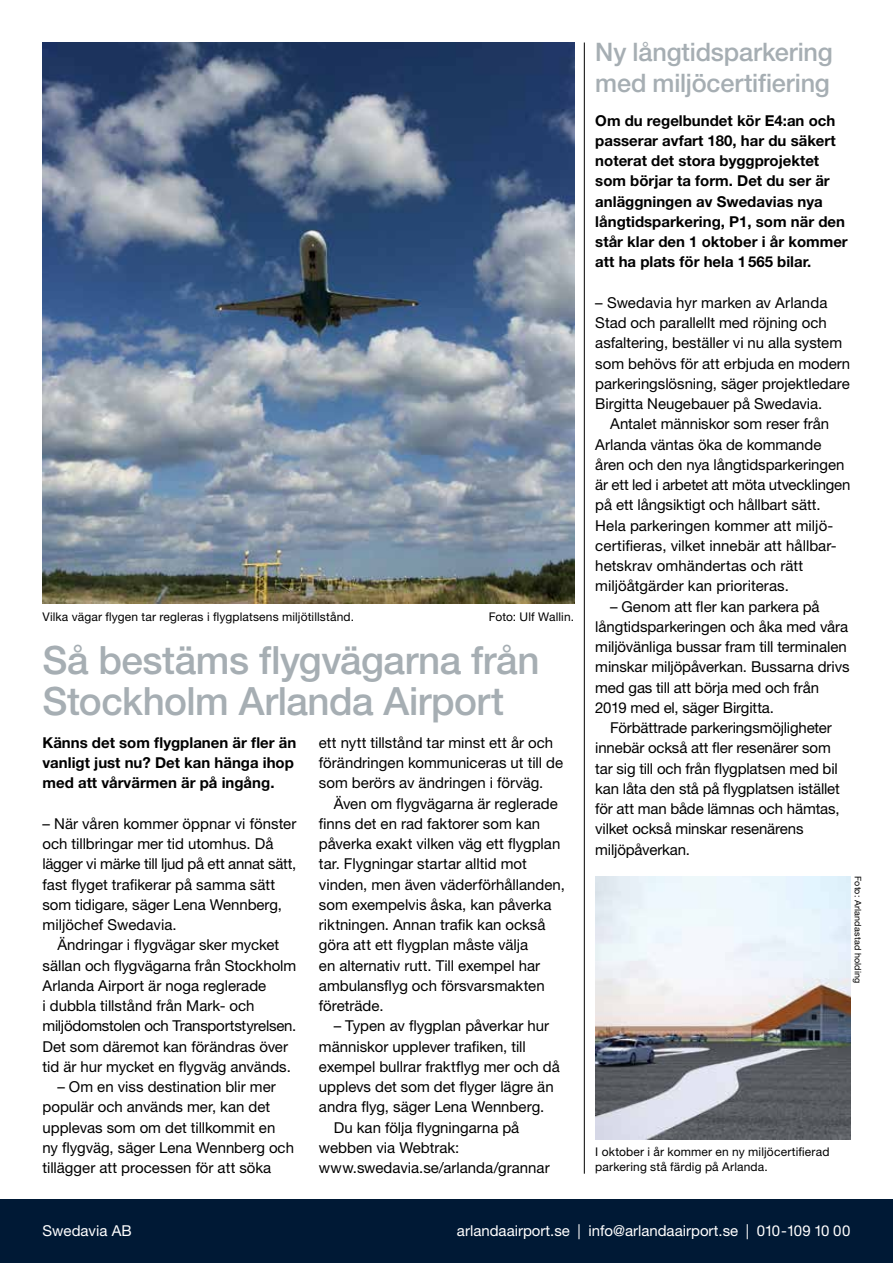
<style>
.page{position:relative;width:893px;height:1263px;background:#fff}
.page>*{position:absolute;margin:0;border:0;box-sizing:border-box;transform-origin:0 0}
.t1{font:500 39px/40.5px "Helvetica Neue LT Std";letter-spacing:-.015em;color:#a6aeb3}
.t2{font:500 25.5px/31.5px "Helvetica Neue LT Std";letter-spacing:-.01em;color:#a6aeb3}
.t3{font:15px/20.2px "Helvetica Neue LT Std";color:#000}
.t4{font:700 15px/20.2px "Helvetica Neue LT Std";color:#000}
.t5{font:15px "Helvetica Neue LT Std";color:#fff}
.t6{font:12px/15px "Helvetica Neue LT Std";letter-spacing:.01em;color:#000}
.t7{font:9px "Helvetica Neue LT Std";letter-spacing:.02em;color:#000}
</style>
<div class="page">
<div style="left:0;top:1199px;width:893px;height:64px;background:#001935"></div>
<hr style="left:584px;top:43px;width:1px;height:1131px;background:#000">
<img style="left:43px;top:43px;width:531px;height:561px">
<img style="left:595px;top:876px;width:255px;height:263px">
<p class="t6" style="left:43px;top:609px;width:313px">Vilka vägar flygen tar regleras i flygplatsens miljötillstånd.</p>
<p class="t6" style="left:489px;top:609px;width:87px">Foto: Ulf Wallin.</p>
<h1 class="t1" style="left:43px;top:640px;width:498px">Så bestäms flygvägarna från<br>Stockholm Arlanda Airport</h1>
<p class="t4" style="left:43px;top:732px;width:255px">Känns det som flygplanen är fler än vanligt just nu? Det kan hänga ihop med att vårvärmen är på ingång.</p>
<p class="t3" style="left:43px;top:813px;width:255px">– När våren kommer öppnar vi fönster och tillbringar mer tid utomhus. Då lägger vi märke till ljud på ett annat sätt, fast flyget trafikerar på samma sätt som tidigare, säger Lena Wennberg, miljöchef Swedavia.</p>
<p class="t3" style="left:43px;top:935px;width:255px;text-indent:15px">Ändringar i flygvägar sker mycket sällan och flygvägarna från Stockholm Arlanda Airport är noga reglerade<br>i dubbla tillstånd från Mark- och miljödomstolen och Transportstyrelsen.<br>Det som däremot kan förändras över tid är hur mycket en flygväg används.</p>
<p class="t3" style="left:43px;top:1076px;width:253px;text-indent:15px">– Om en viss destination blir mer populär och används mer, kan det upplevas som om det tillkommit en ny flygväg, säger Lena Wennberg och tillägger att processen för att söka</p>
<p class="t3" style="left:319px;top:732px;width:246px">ett nytt tillstånd tar minst ett år och förändringen kommuniceras ut till de som berörs av ändringen i förväg.</p>
<p class="t3" style="left:319px;top:793px;width:247px;text-indent:15px">Även om flygvägarna är reglerade finns det en rad faktorer som kan påverka exakt vilken väg ett flygplan tar. Flygningar startar alltid mot vinden, men även väderförhållanden, som exempelvis åska, kan påverka riktningen. Annan trafik kan också göra att ett flygplan måste välja<br>en alternativ rutt. Till exempel har ambulansflyg och försvarsmakten företräde.</p>
<p class="t3" style="left:334px;top:1016px;width:217px">– Typen av flygplan påverkar hur</p>
<p class="t3" style="left:319px;top:1036px;width:208px">människor upplever trafiken, till</p>
<p class="t3" style="left:319px;top:1056px;width:242px">exempel bullrar fraktflyg mer och då</p>
<p class="t3" style="left:319px;top:1076px;width:236px">upplevs det som det flyger lägre än</p>
<p class="t3" style="left:319px;top:1097px;width:227px">andra flyg, säger Lena Wennberg.</p>
<p class="t3" style="left:334px;top:1117px;width:187px">Du kan följa flygningarna på</p>
<p class="t3" style="left:319px;top:1137px;width:142px">webben via Webtrak:</p>
<p class="t3" style="left:319px;top:1157px;width:232px">www.swedavia.se/arlanda/grannar</p>
<h2 class="t2" style="left:595px;top:36px;width:239px">Ny långtidsparkering med miljöcertifiering</h2>
<p class="t4" style="left:595px;top:110px;width:254px">Om du regelbundet kör E4:an och passerar avfart 180, har du säkert noterat det stora byggprojektet som börjar ta form. Det du ser är anläggningen av Swedavias nya långtidsparkering, P1, som när den står klar den 1 oktober i år kommer att ha plats för hela 1565 bilar.</p>
<p class="t3" style="left:595px;top:292px;width:256px">– Swedavia hyr marken av Arlanda Stad och parallellt med röjning och asfaltering, beställer vi nu alla system som behövs för att erbjuda en modern parkeringslösning, säger projektledare Birgitta Neugebauer på Swedavia.</p>
<p class="t3" style="left:595px;top:414px;width:257px;text-indent:15px">Antalet människor som reser från Arlanda väntas öka de kommande åren och den nya långtidsparkeringen är ett led i arbetet att möta utvecklingen på ett långsiktigt och hållbart sätt.<br>Hela parkeringen kommer att miljö&shy;certifieras, vilket innebär att hållbar&shy;hetskrav omhändertas och rätt miljöåtgärder kan prioriteras.</p>
<p class="t3" style="left:595px;top:596px;width:256px;text-indent:15px">– Genom att fler kan parkera på långtidsparkeringen och åka med våra miljövänliga bussar fram till terminalen minskar miljöpåverkan. Bussarna drivs med gas till att börja med och från 2019 med el, säger Birgitta.</p>
<p class="t3" style="left:595px;top:717px;width:246px;text-indent:15px">Förbättrade parkeringsmöjligheter innebär också att fler resenärer som tar sig till och från flygplatsen med bil kan låta den stå på flygplatsen istället för att man både lämnas och hämtas, vilket också minskar resenärens miljöpåverkan.</p>
<p class="t7" style="left:863px;top:876px;width:109px;rotate:90deg">Foto: Arlandastad holding</p>
<p class="t6" style="left:595px;top:1144px;width:236px">I oktober i år kommer en ny miljöcertifierad parkering stå färdig på Arlanda.</p>
<p class="t5" style="left:43px;top:1222px;width:91px">Swedavia AB</p>
<p class="t5" style="left:457px;top:1222px;width:395px">arlandaairport.se | info@arlandaairport.se | 010-109 10 00</p>
</div>
